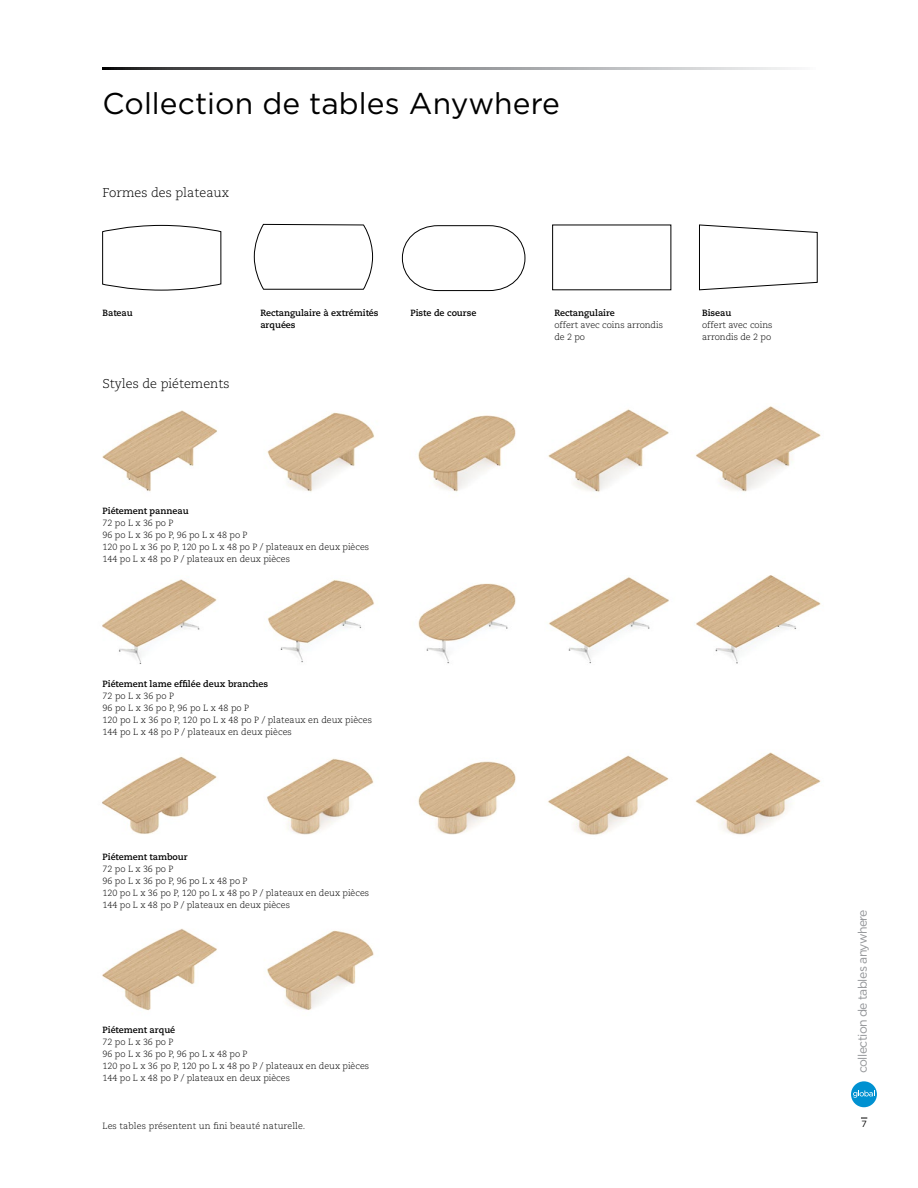
<style>
.page{position:relative;width:918px;height:1188px;background:#fff}
.page>*{position:absolute;margin:0;border:0;box-sizing:border-box;transform-origin:0 0}
.t1{font:30px "Gotham";letter-spacing:.005em;color:#000}
.t2{font:300 12.75px "Caecilia LT Std";color:#000}
.t3{font:12.3px "Gotham";letter-spacing:-.05em;color:#939598}
.t4{font:300 9px/12px "Caecilia LT Std";letter-spacing:-.005em;color:#000}
.t5{font:700 9px "Caecilia LT Std";letter-spacing:-.005em;color:#000}
.t6{font:9px "Gotham";color:#000}
</style>
<div class="page">
<div style="left:851px;top:1081px;width:26px;height:26px;background:#0091d1;border-radius:50%"></div>
<svg style="left:853px;top:1090px;width:22px;height:8px"></svg>
<svg style="left:402px;top:225px;width:124px;height:66px"></svg>
<svg style="left:102px;top:225px;width:119px;height:66px"></svg>
<svg style="left:254px;top:224px;width:119px;height:66px"></svg>
<svg style="left:699px;top:224px;width:119px;height:66px"></svg>
<img style="left:102px;top:756px;width:115px;height:78px">
<img style="left:548px;top:755px;width:121px;height:80px">
<img style="left:418px;top:761px;width:98px;height:74px">
<img style="left:267px;top:758px;width:107px;height:77px">
<img style="left:695px;top:752px;width:126px;height:83px">
<img style="left:102px;top:928px;width:115px;height:83px">
<img style="left:267px;top:930px;width:107px;height:80px">
<img style="left:102px;top:579px;width:115px;height:85px">
<img style="left:418px;top:583px;width:98px;height:81px">
<img style="left:548px;top:577px;width:121px;height:87px">
<img style="left:268px;top:580px;width:106px;height:83px">
<img style="left:696px;top:575px;width:125px;height:89px">
<img style="left:102px;top:410px;width:115px;height:82px">
<img style="left:418px;top:415px;width:98px;height:77px">
<img style="left:548px;top:409px;width:121px;height:83px">
<img style="left:267px;top:412px;width:108px;height:80px">
<img style="left:695px;top:406px;width:126px;height:86px">
<svg style="left:103px;top:68px;width:693px;height:1px"></svg>
<h1 class="t1" style="left:103px;top:84px;width:459px">Collection de tables Anywhere</h1>
<h2 class="t2" style="left:103px;top:186px;width:128px">Formes des plateaux</h2>
<p class="t5" style="left:103px;top:307px;width:32px">Bateau</p>
<p class="t5" style="left:260px;top:307px;width:120px">Rectangulaire à extrémités</p>
<p class="t5" style="left:410px;top:307px;width:67px">Piste de course</p>
<p class="t5" style="left:260px;top:319px;width:37px">arquées</p>
<h2 class="t2" style="left:103px;top:376px;width:129px">Styles de piétements</h2>
<p class="t5" style="left:103px;top:505px;width:88px">Piétement panneau</p>
<p class="t4" style="left:103px;top:517px;width:268px">72 po L x 36 po P<br>96 po L x 36 po P, 96 po L x 48 po P<br>120 po L x 36 po P, 120 po L x 48 po P / plateaux en deux pièces 144 po L x 48 po P / plateaux en deux pièces</p>
<p class="t5" style="left:103px;top:678px;width:167px">Piétement lame effilée deux branches</p>
<p class="t4" style="left:103px;top:690px;width:271px">72 po L x 36 po P<br>96 po L x 36 po P, 96 po L x 48 po P<br>120 po L x 36 po P, 120 po L x 48 po P / plateaux en deux pièces 144 po L x 48 po P / plateaux en deux pièces</p>
<p class="t5" style="left:103px;top:851px;width:87px">Piétement tambour</p>
<p class="t4" style="left:103px;top:863px;width:268px">72 po L x 36 po P<br>96 po L x 36 po P, 96 po L x 48 po P<br>120 po L x 36 po P, 120 po L x 48 po P / plateaux en deux pièces 144 po L x 48 po P / plateaux en deux pièces</p>
<p class="t5" style="left:103px;top:1024px;width:74px">Piétement arqué</p>
<p class="t4" style="left:103px;top:1036px;width:268px">72 po L x 36 po P<br>96 po L x 36 po P, 96 po L x 48 po P<br>120 po L x 36 po P, 120 po L x 48 po P / plateaux en deux pièces 144 po L x 48 po P / plateaux en deux pièces</p>
<p class="t5" style="left:554px;top:307px;width:62px">Rectangulaire</p>
<p class="t4" style="left:554px;top:319px;width:110px">offert avec coins arrondis de 2 po</p>
<p class="t5" style="left:702px;top:307px;width:31px">Biseau</p>
<p class="t4" style="left:702px;top:319px;width:72px">offert avec coins arrondis de 2 po</p>
<h3 class="t3" style="left:854px;top:1073px;width:165px;rotate:-90deg">collection de tables anywhere</h3>
<p class="t4" style="left:103px;top:1120px;width:204px">Les tables présentent un fini beauté naturelle.</p>
<p class="t6" style="left:861px;top:1119px;width:7px">7</p>
</div>
